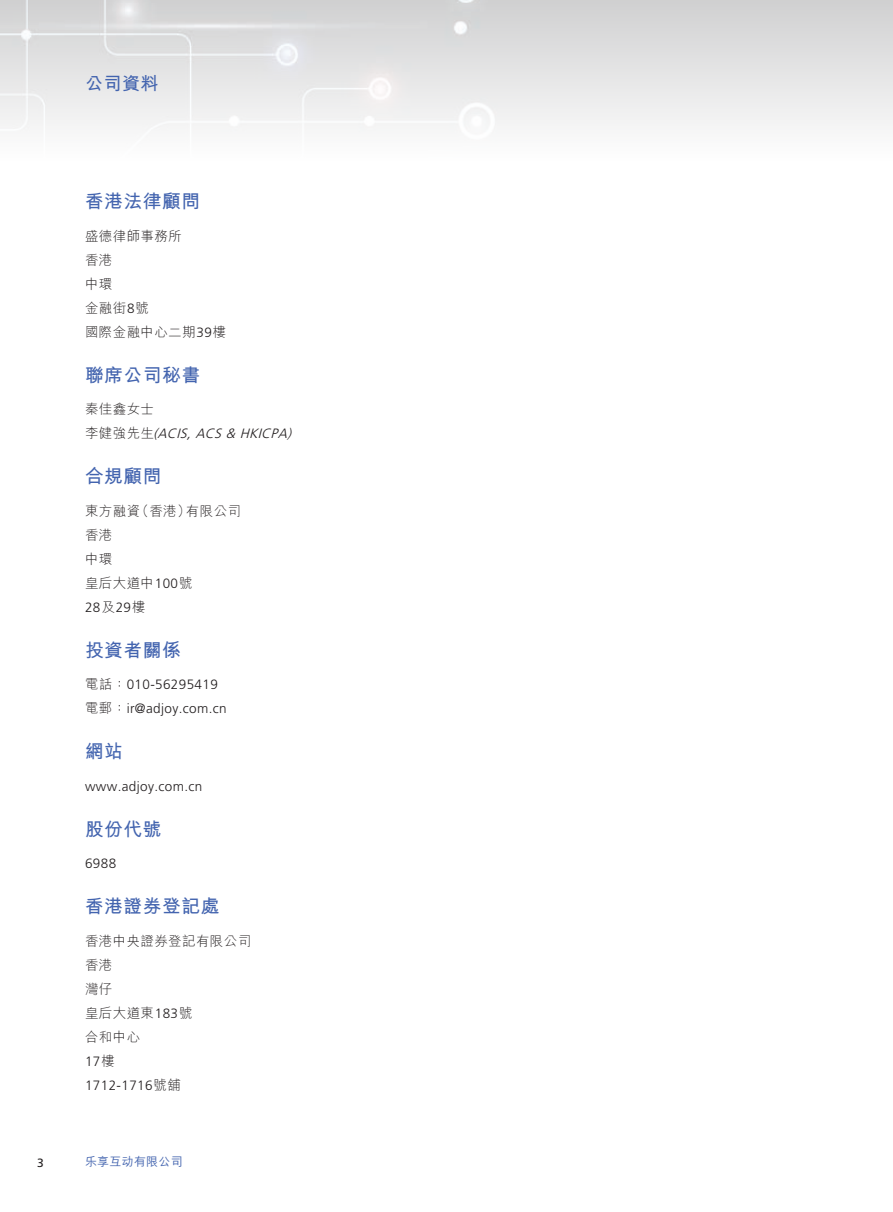
<style>
.page{position:relative;width:893px;height:1212px;background:#fff}
.page>*{position:absolute;margin:0;border:0;box-sizing:border-box;transform-origin:0 0}
.t1{font:700 18.75px "M Hei HK";letter-spacing:.03em;color:#4364af}
.t2{font:700 18px "M Hei HK";color:#4364af}
.t3{font:300 13.5px/24px "M Hei HK";letter-spacing:.03em;color:#231f20}
.t4{font:300 13.5px/24px "Frutiger LT Std";letter-spacing:.03em;color:#231f20}
.t5{font:italic 300 13.5px "Frutiger LT Std";color:#231f20}
.t6{font:500 12px "M Hei HKS";letter-spacing:.02em;color:#4364af}
.t7{font:12px "Frutiger LT Std";color:#231f20}
.s1{font-family:"Frutiger LT Std"}
.s2{font-family:"Frutiger LT Std";font-style:italic}
.s3{font-family:"M Hei HK"}
</style>
<div class="page">
<p class="t7" style="left:37px;top:1155px;width:8px">3</p>
<h2 class="t2" style="left:85px;top:71px;width:75px">公司資料</h2>
<h1 class="t1" style="left:85px;top:188px;width:117px">香港法律顧問</h1>
<p class="t3" style="left:85px;top:223px;width:143px">盛德律師事務所<br>香港<br>中環<br>金融街<span class="s1">8</span>號<br>國際金融中心二期<span class="s1">39</span>樓</p>
<h1 class="t1" style="left:85px;top:361px;width:117px">聯席公司秘書</h1>
<p class="t3" style="left:85px;top:397px;width:71px">秦佳鑫女士</p>
<p class="t3" style="left:85px;top:421px;width:107px">李健強先生 <span class="s2">ACIS</span></p>
<p class="t5" style="left:153px;top:426px;width:9px">(</p>
<h1 class="t1" style="left:85px;top:463px;width:78px">合規顧問</h1>
<p class="t5" style="left:287px;top:426px;width:9px">(</p>
<p class="t5" style="left:187px;top:426px;width:106px">, ACS &amp; HKICPA</p>
<p class="t3" style="left:135px;top:498px;width:57px">（香港）</p>
<p class="t3" style="left:85px;top:498px;width:109px">東方融資<br>香港<br>中環<br>皇后大道中<span class="s1">100</span>號</p>
<p class="t4" style="left:85px;top:595px;width:62px">28<span class="s3">及</span>29<span class="s3">樓</span></p>
<h1 class="t1" style="left:85px;top:636px;width:97px">投資者關係</h1>
<p class="t4" style="left:85px;top:673px;width:143px"><span class="s3">電話：</span>010-56295419<span class="s3">電郵：</span>ir@adjoy.com.cn</p>
<h1 class="t1" style="left:85px;top:738px;width:40px">網站</h1>
<p class="t4" style="left:85px;top:774px;width:119px">www.adjoy.com.cn</p>
<h1 class="t1" style="left:85px;top:815px;width:78px">股份代號</h1>
<p class="t4" style="left:85px;top:852px;width:33px">6988</p>
<h1 class="t1" style="left:85px;top:893px;width:136px">香港證券登記處</h1>
<p class="t3" style="left:85px;top:928px;width:168px">香港中央證券登記有限公司香港<br>灣仔<br>皇后大道東<span class="s1">183</span>號<br>合和中心</p>
<p class="t4" style="left:85px;top:1049px;width:97px">17<span class="s3">樓<br></span>1712-1716<span class="s3">號舖</span></p>
<p class="t3" style="left:186px;top:498px;width:57px">有限公司</p>
<p class="t6" style="left:85px;top:1153px;width:99px">樂享互動有限公司</p>
</div>
